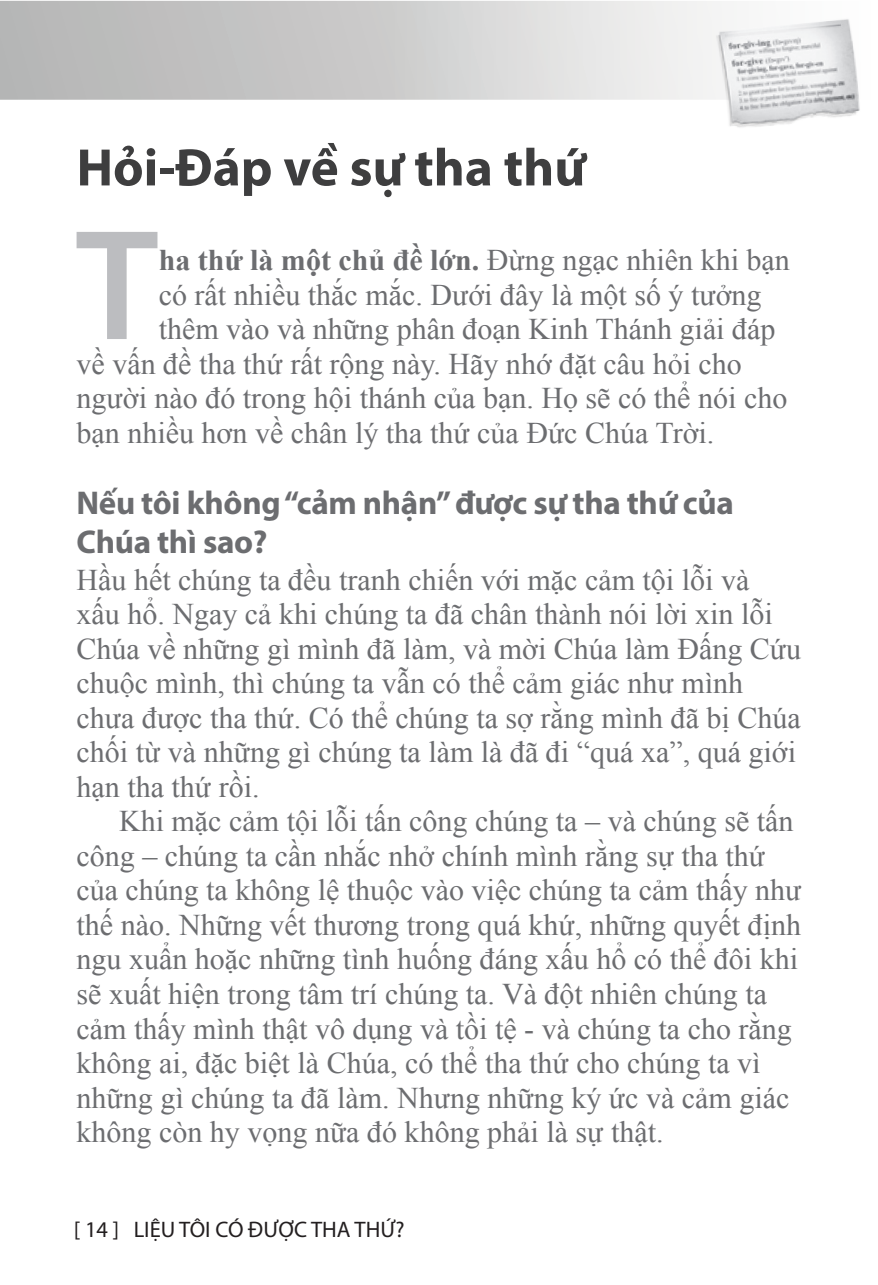
<style>
.page{position:relative;width:878px;height:1285px;background:#fff}
.page>*{position:absolute;margin:0;border:0;box-sizing:border-box;transform-origin:0 0}
.t1{font:600 158.7px "Myriad Pro";color:#bcbdc0}
.t2{font:700 53.1px "Myriad Pro";color:#3e3e3f}
.t3{font:700 33px/39px "Myriad Pro";letter-spacing:-.01em;color:#6c6d70}
.t4{font:30px/34.5px "Times New Roman";color:#6c6d70}
.t5{font:700 30px "Times New Roman";color:#6c6d70}
.t6{font:22.5px "Myriad Pro";color:#231f20}
.s1{font-weight:400}
</style>
<div class="page">
<svg style="left:0;top:1px;width:695px;height:99px"></svg>
<img style="left:695px;top:1px;width:165px;height:127px">
<h2 class="t2" style="left:77px;top:133px;width:510px">Hỏi-Đáp về sự tha thứ</h2>
<h1 class="t1" style="left:75px;top:185px;width:85px">T</h1>
<p class="t5" style="left:159px;top:239px;width:632px">ha thứ là một chủ đề lớn. <span class="s1">Đừng ngạc nhiên khi bạn</span></p>
<p class="t4" style="left:159px;top:277px;width:604px">có rất nhiều thắc mắc. Dưới đây là một số ý tưởng</p>
<p class="t4" style="left:159px;top:311px;width:618px">thêm vào và những phân đoạn Kinh Thánh giải đáp</p>
<p class="t4" style="left:77px;top:346px;width:667px">về vấn đề tha thứ rất rộng này. Hãy nhớ đặt câu hỏi cho</p>
<p class="t4" style="left:77px;top:380px;width:712px">người nào đó trong hội thánh của bạn. Họ sẽ có thể nói cho</p>
<p class="t4" style="left:77px;top:415px;width:639px">bạn nhiều hơn về chân lý tha thứ của Đức Chúa Trời.</p>
<p class="t3" style="left:77px;top:482px;width:658px">Nếu tôi không “cảm nhận” được sự tha thứ của<br>Chúa thì sao?</p>
<p class="t4" style="left:77px;top:562px;width:726px">Hầu hết chúng ta đều tranh chiến với mặc cảm tội lỗi và<br>xấu hổ. Ngay cả khi chúng ta đã chân thành nói lời xin lỗi Chúa về những gì mình đã làm, và mời Chúa làm Đấng Cứu chuộc mình, thì chúng ta vẫn có thể cảm giác như mình chưa được tha thứ. Có thể chúng ta sợ rằng mình đã bị Chúa chối từ và những gì chúng ta làm là đã đi “quá xa”, quá giới hạn tha thứ rồi.</p>
<p class="t4" style="left:77px;top:803px;width:726px;text-indent:43px">Khi mặc cảm tội lỗi tấn công chúng ta – và chúng sẽ tấn công – chúng ta cần nhắc nhở chính mình rằng sự tha thứ của chúng ta không lệ thuộc vào việc chúng ta cảm thấy như thế nào. Những vết thương trong quá khứ, những quyết định ngu xuẩn hoặc những tình huống đáng xấu hổ có thể đôi khi sẽ xuất hiện trong tâm trí chúng ta. Và đột nhiên chúng ta cảm thấy mình thật vô dụng và tồi tệ - và chúng ta cho rằng không ai, đặc biệt là Chúa, có thể tha thứ cho chúng ta vì những gì chúng ta đã làm. Nhưng những ký ức và cảm giác không còn hy vọng nữa đó không phải là sự thật.</p>
<p class="t6" style="left:74px;top:1214px;width:332px">[ 14 ] LIỆU TÔI CÓ ĐƯỢC THA THỨ?</p>
</div>
